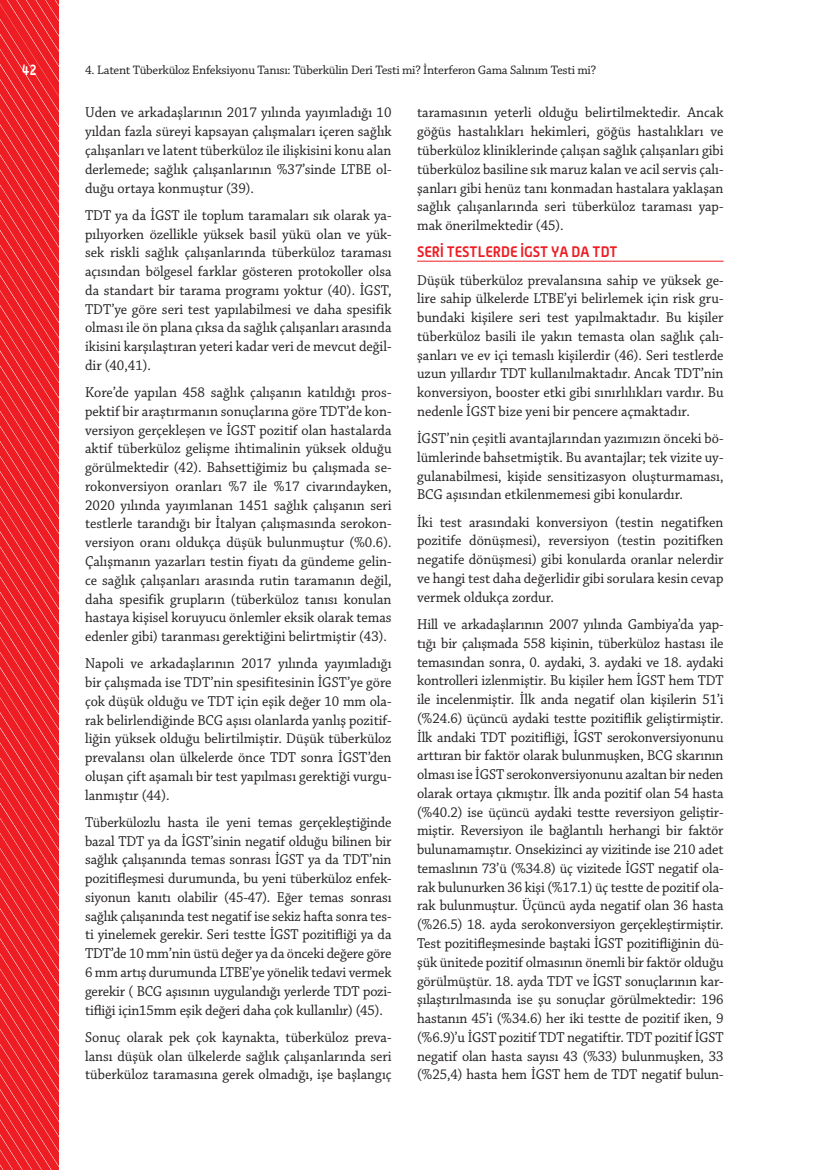
<style>
.page{position:relative;width:830px;height:1170px;background:#fff}
.page>*{position:absolute;margin:0;border:0;box-sizing:border-box;transform-origin:0 0}
.t1{font:15px/18.8px "Chaparral Pro";color:#231f20;text-align:justify;scale:.95 1}
.t2{font:700 15px "Alwyn OT";color:#ee1d23;scale:.95 1}
.t3{font:700 15px "Alwyn OT";color:#fff;scale:.85 1}
.t4{font:12.9px "Chaparral Pro";letter-spacing:-.02em;color:#231f20}
</style>
<div class="page">
<svg style="left:0;top:0;width:59px;height:1169px;background:#ee292f"></svg>
<hr style="left:417px;top:261px;width:306px;height:1px;background:#ee1d23">
<p class="t3" style="left:22px;top:61px;width:19px">42</p>
<p class="t4" style="left:85px;top:62px;width:512px">4. Latent Tüberküloz Enfeksiyonu Tanısı: Tüberkülin Deri Testi mi? İnterferon Gama Salınım Testi mi?</p>
<p class="t1" style="left:85px;top:104px;width:324px">Uden ve arkadaşlarının 2017 yılında yayımladığı 10 yıldan fazla süreyi kapsayan çalışmaları içeren sağlık çalışanları ve latent tüberküloz ile ilişkisini konu alan derlemede; sağlık çalışanlarının %37’sinde LTBE ol&shy;duğu ortaya konmuştur (39).</p>
<p class="t1" style="left:85px;top:206px;width:324px">TDT ya da İGST ile toplum taramaları sık olarak ya&shy;pılıyorken özellikle yüksek basil yükü olan ve yük&shy;sek riskli sağlık çalışanlarında tüberküloz taraması açısından bölgesel farklar gösteren protokoller olsa da standart bir tarama programı yoktur (40). İGST, TDT’ye göre seri test yapılabilmesi ve daha spesifik olması ile ön plana çıksa da sağlık çalışanları arasında ikisini karşılaştıran yeteri kadar veri de mevcut değil&shy;dir (40,41).</p>
<p class="t1" style="left:85px;top:383px;width:324px">Kore’de yapılan 458 sağlık çalışanın katıldığı pros&shy;pektif bir araştırmanın sonuçlarına göre TDT’de kon&shy;versiyon gerçekleşen ve İGST pozitif olan hastalarda aktif tüberküloz gelişme ihtimalinin yüksek olduğu görülmektedir (42). Bahsettiğimiz bu çalışmada se&shy;rokonversiyon oranları %7 ile %17 civarındayken, 2020 yılında yayımlanan 1451 sağlık çalışanın seri testlerle tarandığı bir İtalyan çalışmasında serokon&shy;versiyon oranı oldukça düşük bulunmuştur (%0.6).<br>Çalışmanın yazarları testin fiyatı da gündeme gelin&shy;ce sağlık çalışanları arasında rutin taramanın değil, daha spesifik grupların (tüberküloz tanısı konulan hastaya kişisel koruyucu önlemler eksik olarak temas edenler gibi) taranması gerektiğini belirtmiştir (43).</p>
<p class="t1" style="left:85px;top:654px;width:324px">Napoli ve arkadaşlarının 2017 yılında yayımladığı bir çalışmada ise TDT’nin spesifitesinin İGST’ye göre çok düşük olduğu ve TDT için eşik değer 10 mm ola&shy;rak belirlendiğinde BCG aşısı olanlarda yanlış pozitif&shy;liğin yüksek olduğu belirtilmiştir. Düşük tüberküloz prevalansı olan ülkelerde önce TDT sonra İGST’den oluşan çift aşamalı bir test yapılması gerektiği vurgu&shy;lanmıştır (44).</p>
<p class="t1" style="left:85px;top:813px;width:324px">Tüberkülozlu hasta ile yeni temas gerçekleştiğinde bazal TDT ya da İGST’sinin negatif olduğu bilinen bir sağlık çalışanında temas sonrası İGST ya da TDT’nin pozitifleşmesi durumunda, bu yeni tüberküloz enfek&shy;siyonun kanıtı olabilir (45-47). Eğer temas sonrası sağlık çalışanında test negatif ise sekiz hafta sonra tes&shy;ti yinelemek gerekir. Seri testte İGST pozitifliği ya da TDT’de 10 mm’nin üstü değer ya da önceki değere göre 6 mm artış durumunda LTBE’ye yönelik tedavi vermek gerekir ( BCG aşısının uygulandığı yerlerde TDT pozi&shy;tifliği için15mm eşik değeri daha çok kullanılır) (45).</p>
<p class="t1" style="left:85px;top:1028px;width:324px">Sonuç olarak pek çok kaynakta, tüberküloz preva&shy;lansı düşük olan ülkelerde sağlık çalışanlarında seri tüberküloz taramasına gerek olmadığı, işe başlangıç</p>
<p class="t1" style="left:417px;top:104px;width:324px">taramasının yeterli olduğu belirtilmektedir. Ancak göğüs hastalıkları hekimleri, göğüs hastalıkları ve tüberküloz kliniklerinde çalışan sağlık çalışanları gibi tüberküloz basiline sık maruz kalan ve acil servis çalı&shy;şanları gibi henüz tanı konmadan hastalara yaklaşan sağlık çalışanlarında seri tüberküloz taraması yap&shy;mak önerilmektedir (45).</p>
<p class="t2" style="left:417px;top:242px;width:212px">SERİ TESTLERDE İGST YA DA TDT</p>
<p class="t1" style="left:417px;top:271px;width:324px">Düşük tüberküloz prevalansına sahip ve yüksek ge&shy;lire sahip ülkelerde LTBE’yi belirlemek için risk gru&shy;bundaki kişilere seri test yapılmaktadır. Bu kişiler tüberküloz basili ile yakın temasta olan sağlık çalı&shy;şanları ve ev içi temaslı kişilerdir (46). Seri testlerde uzun yıllardır TDT kullanılmaktadır. Ancak TDT’nin konversiyon, booster etki gibi sınırlılıkları vardır. Bu nedenle İGST bize yeni bir pencere açmaktadır.</p>
<p class="t1" style="left:417px;top:429px;width:324px">İGST’nin çeşitli avantajlarından yazımızın önceki bö&shy;lümlerinde bahsetmiştik. Bu avantajlar; tek vizite uy&shy;gulanabilmesi, kişide sensitizasyon oluşturmaması, BCG aşısından etkilenmemesi gibi konulardır.</p>
<p class="t1" style="left:417px;top:513px;width:324px">İki test arasındaki konversiyon (testin negatifken pozitife dönüşmesi), reversiyon (testin pozitifken negatife dönüşmesi) gibi konularda oranlar nelerdir ve hangi test daha değerlidir gibi sorulara kesin cevap vermek oldukça zordur.</p>
<p class="t1" style="left:417px;top:615px;width:324px">Hill ve arkadaşlarının 2007 yılında Gambiya’da yap&shy;tığı bir çalışmada 558 kişinin, tüberküloz hastası ile temasından sonra, 0. aydaki, 3. aydaki ve 18. aydaki kontrolleri izlenmiştir. Bu kişiler hem İGST hem TDT ile incelenmiştir. İlk anda negatif olan kişilerin 51’i (%24.6) üçüncü aydaki testte pozitiflik geliştirmiştir.<br>İlk andaki TDT pozitifliği, İGST serokonversiyonunu arttıran bir faktör olarak bulunmuşken, BCG skarının olması ise İGST serokonversiyonunu azaltan bir neden olarak ortaya çıkmıştır. İlk anda pozitif olan 54 hasta (%40.2) ise üçüncü aydaki testte reversiyon geliştir&shy;miştir. Reversiyon ile bağlantılı herhangi bir faktör bulunamamıştır. Onsekizinci ay vizitinde ise 210 adet temaslının 73’ü (%34.8) üç vizitede İGST negatif ola&shy;rak bulunurken 36 kişi (%17.1) üç testte de pozitif ola&shy;rak bulunmuştur. Üçüncü ayda negatif olan 36 hasta (%26.5) 18. ayda serokonversiyon gerçekleştirmiştir.<br>Test pozitifleşmesinde baştaki İGST pozitifliğinin dü&shy;şük ünitede pozitif olmasının önemli bir faktör olduğu görülmüştür. 18. ayda TDT ve İGST sonuçlarının kar&shy;şılaştırılmasında ise şu sonuçlar görülmektedir: 196 hastanın 45’i (%34.6) her iki testte de pozitif iken, 9 (%6.9)’u İGST pozitif TDT negatiftir. TDT pozitif İGST negatif olan hasta sayısı 43 (%33) bulunmuşken, 33 (%25,4) hasta hem İGST hem de TDT negatif bulun-</p>
</div>
